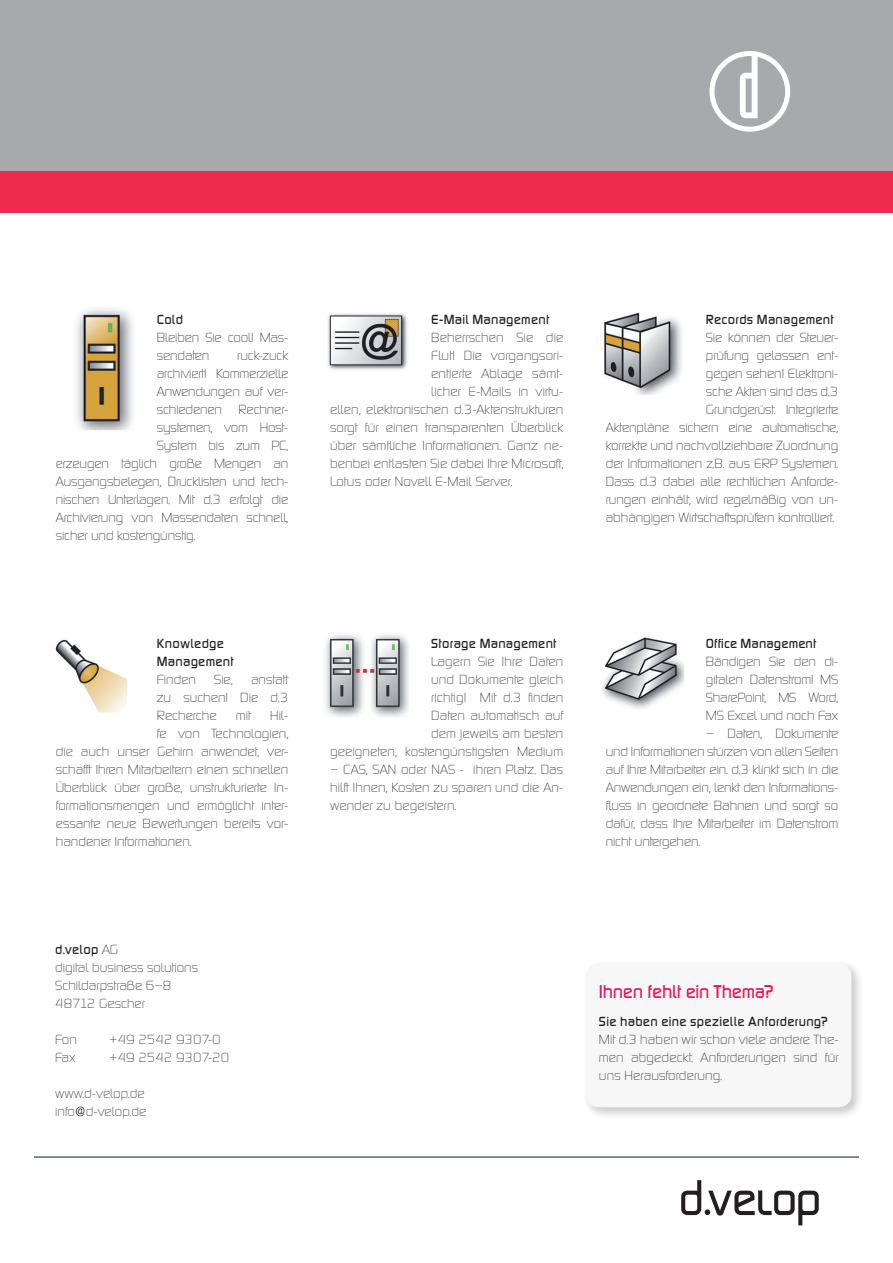
<style>
.page{position:relative;width:893px;height:1263px;background:#fff}
.page>*{position:absolute;margin:0;border:0;box-sizing:border-box;transform-origin:0 0}
.t1{font:700 18px "Digital Serial";letter-spacing:-.015em;color:#ed1255}
.t2{font:12.75px/18px "Digital Serial";letter-spacing:-.005em;color:#231f20;text-align:justify}
.t3{font:700 12.75px/18px "Digital Serial";letter-spacing:.02em;color:#231f20}
.s1{font-weight:700}
</style>
<div class="page">
<hr style="left:34px;top:1157px;width:825px;height:1px;background:#011622">
<div style="left:0;top:170px;width:893px;height:43px;background:#ed2b4e"></div>
<div style="left:0;top:0;width:893px;height:170px;background:#a8a9ad"></div>
<svg style="left:709px;top:51px;width:81px;height:81px"></svg>
<svg style="left:681px;top:1180px;width:138px;height:45px"></svg>
<img style="left:76px;top:308px;width:57px;height:122px">
<img style="left:328px;top:313px;width:80px;height:57px">
<img style="left:604px;top:312px;width:78px;height:83px">
<img style="left:55px;top:639px;width:72px;height:74px">
<img style="left:325px;top:634px;width:84px;height:83px">
<img style="left:602px;top:637px;width:82px;height:72px">
<div style="left:582px;top:959px;width:282px;height:161px;background:#231f20;opacity:.3"></div>
<div style="left:586px;top:963px;width:265px;height:144px;background:#f5f5f6;border-radius:13px"></div>
<p class="t3" style="left:157px;top:311px;width:28px">Cold</p>
<p class="t2" style="left:157px;top:329px;width:133px">Bleiben Sie cool! Mas&shy;sendaten</p>
<p class="t2" style="left:157px;top:347px;width:133px;text-indent:80px">ruck-zuck archiviert! Kommerzielle Anwendungen auf ver&shy;schiedenen</p>
<p class="t2" style="left:239px;top:401px;width:51px">Rechner-</p>
<p class="t2" style="left:157px;top:419px;width:133px">systemen, vom Host-</p>
<p class="t2" style="left:157px;top:437px;width:133px">System bis zum PC,</p>
<p class="t2" style="left:56px;top:455px;width:234px">erzeugen täglich große Mengen an</p>
<p class="t2" style="left:56px;top:473px;width:234px">Ausgangsbelegen, Drucklisten und tech-</p>
<p class="t2" style="left:56px;top:491px;width:234px">nischen Unterlagen. Mit d.3 erfolgt die</p>
<p class="t2" style="left:56px;top:509px;width:234px">Archivierung von Massendaten schnell,</p>
<p class="t2" style="left:56px;top:527px;width:141px">sicher und kostengünstig.</p>
<p class="t3" style="left:157px;top:635px;width:78px">Knowledge<br>Management</p>
<p class="t2" style="left:157px;top:671px;width:41px">Finden</p>
<p class="t2" style="left:214px;top:671px;width:20px">Sie,</p>
<p class="t2" style="left:157px;top:671px;width:133px;text-indent:94px">anstatt zu suchen! Die d.3<br>Recherche</p>
<p class="t2" style="left:236px;top:707px;width:17px">mit</p>
<p class="t2" style="left:270px;top:707px;width:20px">Hil-</p>
<p class="t2" style="left:157px;top:725px;width:133px">fe von Technologien,</p>
<p class="t2" style="left:56px;top:743px;width:234px">die auch unser Gehirn anwendet, ver-</p>
<p class="t2" style="left:56px;top:761px;width:234px">schafft Ihren Mitarbeitern einen schnellen</p>
<p class="t2" style="left:56px;top:779px;width:234px">Überblick über große, unstrukturierte In-</p>
<p class="t2" style="left:56px;top:797px;width:234px">formationsmengen und ermöglicht inter-</p>
<p class="t2" style="left:56px;top:815px;width:234px">essante neue Bewertungen bereits vor-</p>
<p class="t2" style="left:56px;top:833px;width:137px">handener Informationen.</p>
<p class="t2" style="left:55px;top:940px;width:144px;text-align:left"><span class="s1">d.velop</span> AG<br>digital business solutions<br>Schildarpstraße 6–8<br>48712 Gescher</p>
<p class="t2" style="left:55px;top:1031px;width:23px">Fon</p>
<p class="t2" style="left:109px;top:1031px;width:113px">+49 2542 9307-0</p>
<p class="t2" style="left:55px;top:1049px;width:22px">Fax</p>
<p class="t2" style="left:109px;top:1049px;width:121px">+49 2542 9307-20</p>
<p class="t2" style="left:55px;top:1085px;width:93px">www.d-velop.de info@d-velop.de</p>
<p class="t3" style="left:431px;top:311px;width:119px">E-Mail Management</p>
<p class="t2" style="left:431px;top:329px;width:134px">Beherrschen Sie die</p>
<p class="t2" style="left:431px;top:347px;width:134px">Flut! Die vorgangsori-</p>
<p class="t2" style="left:431px;top:365px;width:134px">entierte Ablage sämt-</p>
<p class="t2" style="left:431px;top:383px;width:134px">licher E-Mails in virtu-</p>
<p class="t2" style="left:330px;top:401px;width:235px">ellen, elektronischen d.3-Aktenstrukturen</p>
<p class="t2" style="left:330px;top:419px;width:235px">sorgt für einen transparenten Überblick</p>
<p class="t2" style="left:330px;top:437px;width:235px">über sämtliche Informationen. Ganz ne-</p>
<p class="t2" style="left:330px;top:455px;width:235px">benbei entlasten Sie dabei Ihre Microsoft,</p>
<p class="t2" style="left:330px;top:473px;width:184px">Lotus oder Novell E-Mail Server.</p>
<p class="t3" style="left:706px;top:311px;width:129px">Records Management</p>
<p class="t2" style="left:706px;top:329px;width:134px">Sie können der Steuer-</p>
<p class="t2" style="left:706px;top:347px;width:134px">prüfung gelassen ent-</p>
<p class="t2" style="left:706px;top:365px;width:134px">gegen sehen! Elektroni-</p>
<p class="t2" style="left:706px;top:383px;width:134px">sche Akten sind das d.3</p>
<p class="t2" style="left:706px;top:401px;width:134px">Grundgerüst. Integrierte</p>
<p class="t2" style="left:606px;top:419px;width:234px">Aktenpläne sichern eine automatische,</p>
<p class="t2" style="left:606px;top:437px;width:234px">korrekte und nachvollziehbare Zuordnung</p>
<p class="t2" style="left:606px;top:455px;width:234px">der Informationen z.B. aus ERP Systemen.</p>
<p class="t2" style="left:606px;top:473px;width:234px">Dass d.3 dabei alle rechtlichen Anforde-</p>
<p class="t2" style="left:606px;top:491px;width:234px">rungen einhält, wird regelmäßig von un-</p>
<p class="t2" style="left:606px;top:509px;width:230px">abhängigen Wirtschaftsprüfern kontrolliert.</p>
<p class="t3" style="left:431px;top:635px;width:127px">Storage Management</p>
<p class="t2" style="left:330px;top:652px;width:235px;text-align:right">Lagern Sie Ihre Daten<br>und Dokumente gleich<br>richtig! Mit d.3 finden<br>Daten automatisch auf<br>dem jeweils am besten<br>geeigneten, kostengünstigsten Medium</p>
<p class="t2" style="left:330px;top:761px;width:235px">– CAS, SAN oder NAS - ihren Platz. Das hilft Ihnen, Kosten zu sparen und die An&shy;wender zu begeistern.</p>
<p class="t3" style="left:706px;top:635px;width:112px">Office Management</p>
<p class="t2" style="left:706px;top:653px;width:134px">Bändigen Sie den di&shy;gitalen Datenstrom! MS SharePoint, MS Word, MS Excel und noch Fax</p>
<p class="t2" style="left:606px;top:725px;width:234px;text-indent:100px">– Daten, Dokumente und Informationen stürzen von allen Seiten auf Ihre Mitarbeiter ein. d.3 klinkt sich in die Anwendungen ein, lenkt den Informations&shy;fluss in geordnete Bahnen und sorgt so dafür, dass Ihre Mitarbeiter im Datenstrom nicht untergehen.</p>
<h1 class="t1" style="left:599px;top:981px;width:176px">Ihnen fehlt ein Thema?</h1>
<p class="t3" style="left:599px;top:1013px;width:230px">Sie haben eine spezielle Anforderung?</p>
<p class="t2" style="left:599px;top:1030px;width:241px">Mit d.3 haben wir schon viele andere The&shy;men abgedeckt. Anforderungen sind für uns Herausforderung.</p>
</div>
